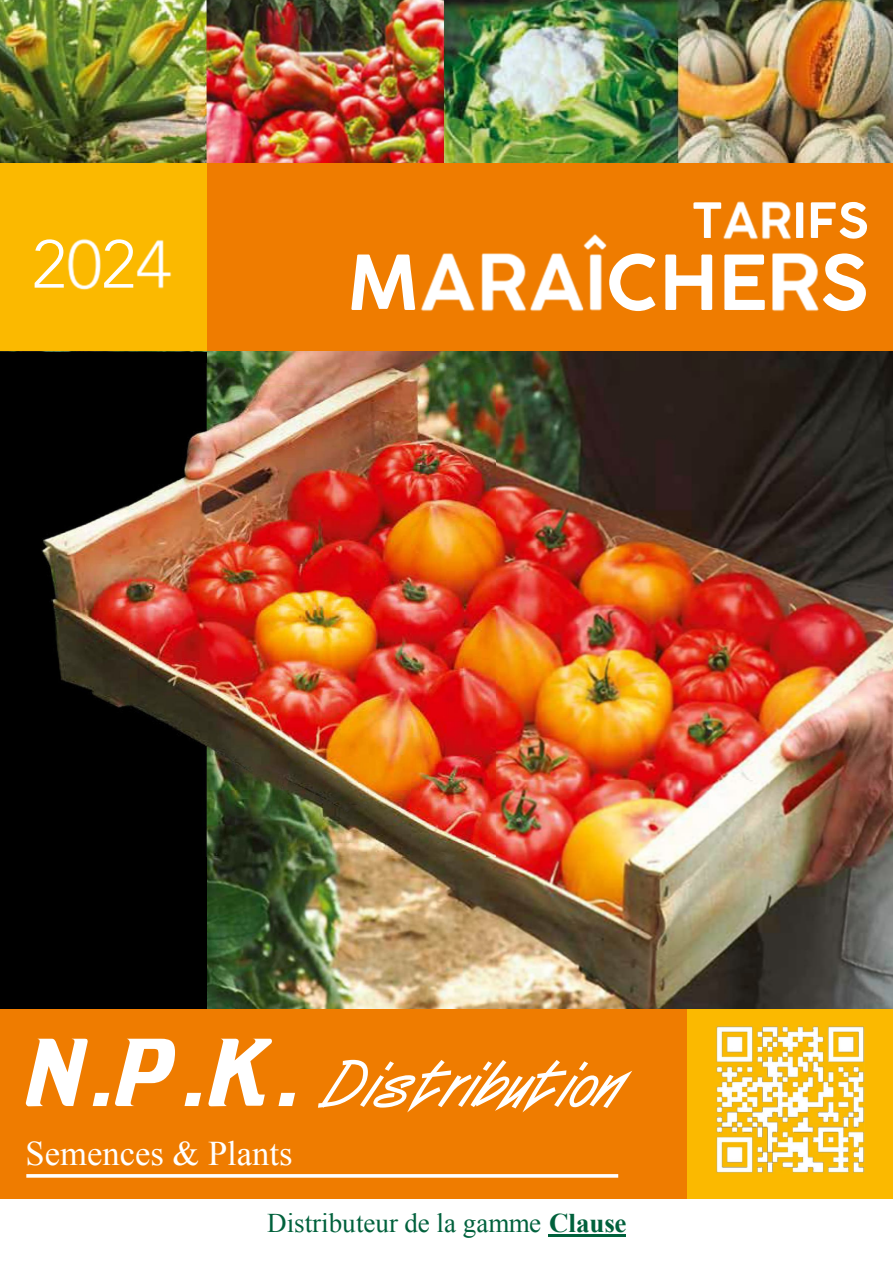
<style>
.page{position:relative;width:893px;height:1263px;background:#fff}
.page>*{position:absolute;margin:0;border:0;box-sizing:border-box;transform-origin:0 0}
.t1{font:italic 700 65.85px "Surfer";color:#fff}
.t2{font:34.5px "Times New Roman";color:#fff}
.t3{font:27px "Times New Roman";color:#00613c}
.s1{font-family:"Trekker";font-weight:400;font-style:normal;font-size:99px}
.s2{font-weight:700}
</style>
<div class="page">
<img style="left:0;top:0;width:205px;height:163px">
<img style="left:445px;top:0;width:448px;height:163px">
<img style="left:205px;top:0;width:240px;height:163px">
<div style="left:206px;top:163px;width:687px;height:190px;background:#ef7c00"></div>
<div style="left:0;top:163px;width:206px;height:190px;background:#fbb900"></div>
<svg style="left:693px;top:202px;width:28px;height:36px"></svg>
<img style="left:723px;top:201px;width:68px;height:39px">
<svg style="left:796px;top:202px;width:7px;height:36px"></svg>
<svg style="left:811px;top:202px;width:56px;height:37px"></svg>
<svg style="left:351px;top:254px;width:64px;height:56px"></svg>
<img style="left:421px;top:234px;width:186px;height:77px">
<svg style="left:609px;top:253px;width:46px;height:58px"></svg>
<svg style="left:665px;top:254px;width:47px;height:56px"></svg>
<svg style="left:724px;top:254px;width:41px;height:56px"></svg>
<img style="left:772px;top:253px;width:47px;height:59px">
<svg style="left:823px;top:253px;width:43px;height:58px"></svg>
<svg style="left:35px;top:239px;width:29px;height:49px"></svg>
<img style="left:67px;top:238px;width:34px;height:52px">
<svg style="left:104px;top:239px;width:29px;height:49px"></svg>
<img style="left:136px;top:240px;width:35px;height:49px">
<hr style="left:549px;top:1234px;width:77px;height:3px;background:#00613c">
<div style="left:687px;top:1008px;width:206px;height:190px;background:#fbb900"></div>
<div style="left:0;top:1008px;width:687px;height:190px;background:#ef7c00"></div>
<svg style="left:26px;top:1174px;width:592px;height:4px;background:#fdf1e5"></svg>
<img style="left:716px;top:1026px;width:148px;height:147px">
<img style="left:206px;top:352px;width:687px;height:656px">
<div style="left:0;top:352px;width:206px;height:656px;background:#000"></div>
<img style="left:41px;top:363px;width:454px;height:494px">
<h1 class="t1" style="left:26px;top:1042px;width:591px"><span class="s1">N.P.K.</span> Distribution</h1>
<p class="t2" style="left:26px;top:1130px;width:268px">Semences &amp; Plants</p>
<p class="t3" style="left:267px;top:1205px;width:361px">Distributeur de la gamme <span class="s2">Clause</span></p>
</div>
